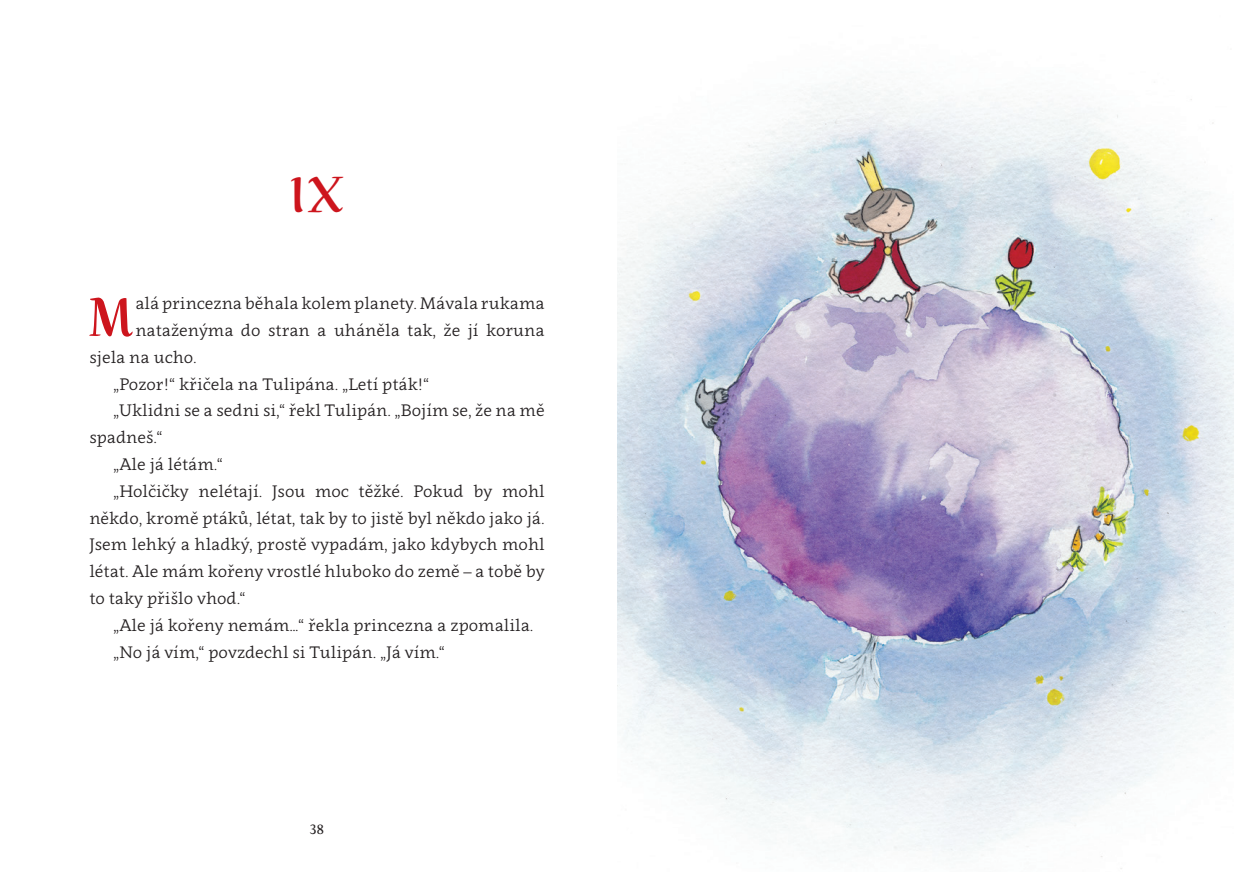
<style>
.page{position:relative;width:1234px;height:872px;background:#fff}
.page>*{position:absolute;margin:0;border:0;box-sizing:border-box;transform-origin:0 0}
.t1{font:54px "Rumba Std Extra";color:#cd151d}
.t2{font:49.5px "Rumba Std Extra";color:#cd151d}
.t3{font:16.5px "Clavo";color:#231f20}
.t4{font:14.1px "Joanna Nova";color:#231f20}
</style>
<div class="page">
<img style="left:617px;top:82px;width:616px;height:787px">
<h2 class="t2" style="left:291px;top:166px;width:54px">IX</h2>
<h1 class="t1" style="left:89px;top:286px;width:45px">M</h1>
<p class="t3" style="left:135px;top:292px;width:410px">alá princezna běhala kolem planety. Mávala rukama</p>
<p class="t3" style="left:135px;top:319px;width:410px">nataženýma do stran a uháněla tak, že jí koruna</p>
<p class="t3" style="left:89px;top:346px;width:109px">sjela na ucho.</p>
<p class="t3" style="left:113px;top:372px;width:317px">„Pozor!“ křičela na Tulipána. „Letí pták!“</p>
<p class="t3" style="left:113px;top:399px;width:433px">„Uklidni se a sedni si,“ řekl Tulipán. „Bojím se, že na mě</p>
<p class="t3" style="left:89px;top:426px;width:75px">spadneš.“</p>
<p class="t3" style="left:113px;top:453px;width:111px">„Ale já létám.“</p>
<p class="t3" style="left:113px;top:479px;width:433px">„Holčičky nelétají. Jsou moc těžké. Pokud by mohl</p>
<p class="t3" style="left:89px;top:506px;width:457px">někdo, kromě ptáků, létat, tak by to jistě byl někdo jako já.</p>
<p class="t3" style="left:89px;top:533px;width:456px">Jsem lehký a hladký, prostě vypadám, jako kdybych mohl</p>
<p class="t3" style="left:89px;top:560px;width:456px">létat. Ale mám kořeny vrostlé hluboko do země – a tobě by</p>
<p class="t3" style="left:89px;top:587px;width:158px">to taky přišlo vhod.“</p>
<p class="t3" style="left:113px;top:613px;width:421px">„Ale já kořeny nemám…“ řekla princezna a zpomalila.</p>
<p class="t3" style="left:113px;top:640px;width:333px">„No já vím,“ povzdechl si Tulipán. „Já vím.“</p>
<p class="t4" style="left:309px;top:819px;width:16px">38</p>
</div>
